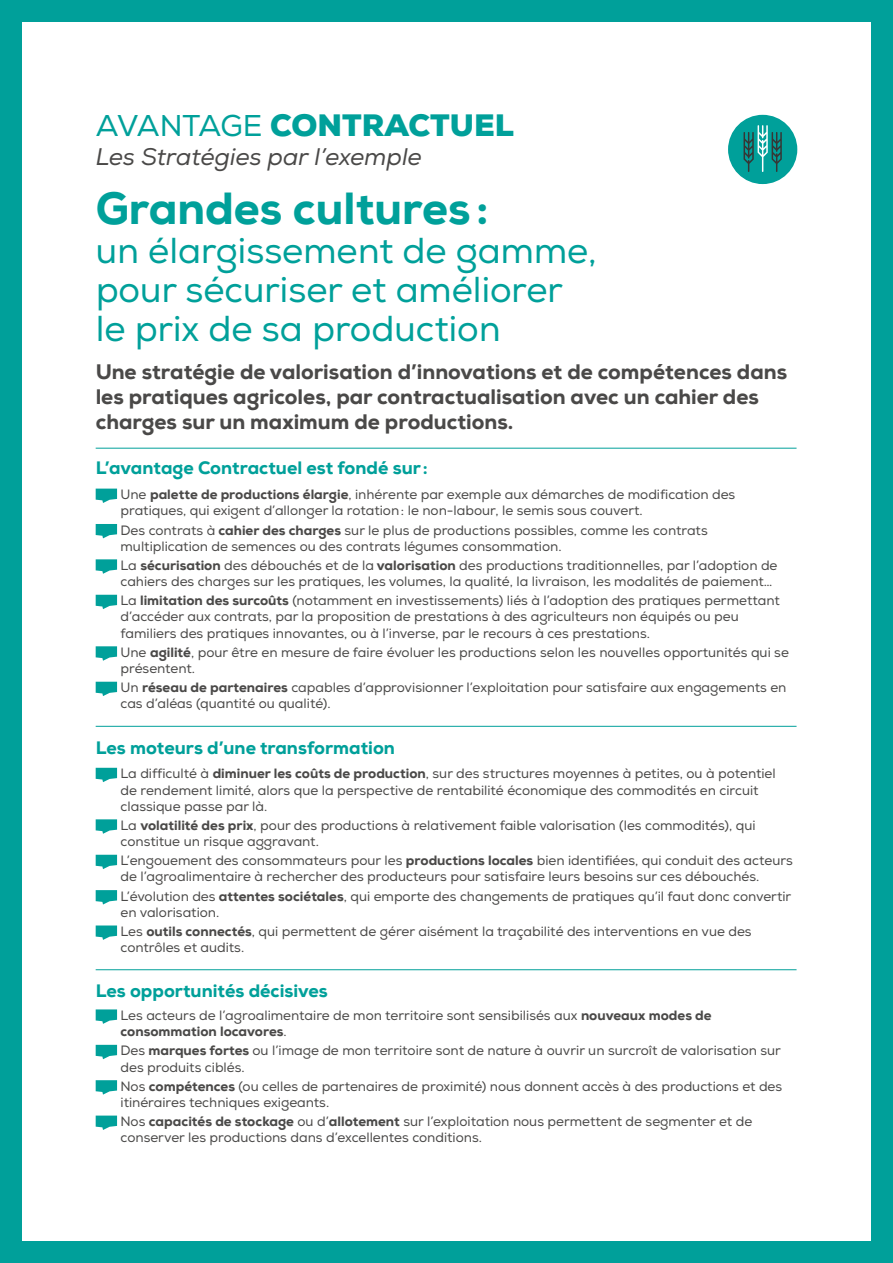
<style>
.page{position:relative;width:893px;height:1263px;background:#fff}
.page>*{position:absolute;margin:0;border:0;box-sizing:border-box;transform-origin:0 0}
.t1{font:800 45px "Nexa";color:#00a09a}
.t2{font:36px/39px "Nexa";color:#00a09a}
.t3{font:900 30px "Nexa";color:#00a09a}
.t4{font:italic 24px "Nexa";color:#4a4948}
.t5{font:800 21px/25.2px "Nexa";color:#4a4948}
.t6{font:800 18px "Nexa";color:#00a09a}
.t7{font:13.5px/16.2px "Nexa";color:#4a4948}
.s1{font-weight:400}
.s2{font-weight:800}
</style>
<div class="page">
<div style="left:872px;top:0;width:21px;height:1263px;background:#00a09a"></div>
<div style="left:0;top:1242px;width:893px;height:21px;background:#00a09a"></div>
<div style="left:0;top:0;width:893px;height:21px;background:#00a09a"></div>
<div style="left:0;top:0;width:21px;height:1263px;background:#00a09a"></div>
<hr style="left:96px;top:448px;width:700px;height:1px;background:#00a09a">
<svg style="left:96px;top:489px;width:21px;height:14px"></svg>
<svg style="left:96px;top:524px;width:21px;height:14px"></svg>
<svg style="left:96px;top:559px;width:21px;height:15px"></svg>
<svg style="left:96px;top:595px;width:21px;height:14px"></svg>
<svg style="left:96px;top:646px;width:21px;height:15px"></svg>
<svg style="left:96px;top:682px;width:21px;height:14px"></svg>
<hr style="left:96px;top:726px;width:700px;height:1px;background:#00a09a">
<svg style="left:96px;top:768px;width:21px;height:14px"></svg>
<svg style="left:96px;top:819px;width:21px;height:15px"></svg>
<svg style="left:96px;top:855px;width:21px;height:14px"></svg>
<svg style="left:96px;top:890px;width:21px;height:14px"></svg>
<svg style="left:96px;top:925px;width:21px;height:15px"></svg>
<hr style="left:96px;top:969px;width:700px;height:1px;background:#00a09a">
<svg style="left:96px;top:1009px;width:21px;height:15px"></svg>
<svg style="left:96px;top:1045px;width:21px;height:14px"></svg>
<svg style="left:96px;top:1080px;width:21px;height:14px"></svg>
<svg style="left:96px;top:1115px;width:21px;height:15px"></svg>
<div style="left:729px;top:116px;width:67px;height:67px;background:#00a09a;border-radius:50%"></div>
<div style="left:728px;top:115px;width:69px;height:69px;border:2px solid #00a09a;border-radius:50%"></div>
<svg style="left:744px;top:125px;width:38px;height:47px"></svg>
<h3 class="t3" style="left:96px;top:105px;width:420px"><span class="s1">AVANTAGE</span> CONTRACTUEL</h3>
<h3 class="t4" style="left:96px;top:141px;width:328px">Les Stratégies par l’exemple</h3>
<h1 class="t1" style="left:96px;top:180px;width:394px">Grandes cultures :</h1>
<h2 class="t2" style="left:96px;top:232px;width:503px">un élargissement de gamme, pour sécuriser et améliorer le prix de sa production</h2>
<h3 class="t5" style="left:96px;top:359px;width:693px">Une stratégie de valorisation d’innovations et de compétences dans les pratiques agricoles, par contractualisation avec un cahier des charges sur un maximum de productions.</h3>
<h3 class="t6" style="left:96px;top:457px;width:334px">L’avantage Contractuel est fondé sur:</h3>
<p class="t7" style="left:121px;top:487px;width:616px">Une <span class="s2">palette de productions élargie</span>, inhérente par exemple aux démarches de modification des pratiques, qui exigent d’allonger la rotation: le non-labour, le semis sous couvert.</p>
<p class="t7" style="left:121px;top:522px;width:589px">Des contrats à <span class="s2">cahier des charges</span> sur le plus de productions possibles, comme les contrats multiplication de semences ou des contrats légumes consommation.</p>
<p class="t7" style="left:121px;top:557px;width:658px">La <span class="s2">sécurisation</span> des débouchés et de la <span class="s2">valorisation</span> des productions traditionnelles, par l’adoption de cahiers des charges sur les pratiques, les volumes, la qualité, la livraison, les modalités de paiement…</p>
<p class="t7" style="left:121px;top:593px;width:661px">La <span class="s2">limitation des surcoûts</span> (notamment en investissements) liés à l’adoption des pratiques permettant d’accéder aux contrats, par la proposition de prestations à des agriculteurs non équipés ou peu familiers des pratiques innovantes, ou à l’inverse, par le recours à ces prestations.</p>
<p class="t7" style="left:121px;top:644px;width:670px">Une <span class="s2">agilité</span>, pour être en mesure de faire évoluer les productions selon les nouvelles opportunités qui se présentent.</p>
<p class="t7" style="left:121px;top:680px;width:667px">Un <span class="s2">réseau de partenaires</span> capables d’approvisionner l’exploitation pour satisfaire aux engagements en cas d’aléas (quantité ou qualité).</p>
<h3 class="t6" style="left:96px;top:736px;width:301px">Les moteurs d’une transformation</h3>
<p class="t7" style="left:121px;top:766px;width:657px">La difficulté à <span class="s2">diminuer les coûts de production</span>, sur des structures moyennes à petites, ou à potentiel de rendement limité, alors que la perspective de rentabilité économique des commodités en circuit classique passe par là.</p>
<p class="t7" style="left:121px;top:817px;width:636px">La <span class="s2">volatilité des prix</span>, pour des productions à relativement faible valorisation (les commodités), qui constitue un risque aggravant.</p>
<p class="t7" style="left:121px;top:853px;width:674px">L’engouement des consommateurs pour les <span class="s2">productions locales</span> bien identifiées, qui conduit des acteurs de l’agroalimentaire à rechercher des producteurs pour satisfaire leurs besoins sur ces débouchés.</p>
<p class="t7" style="left:121px;top:888px;width:672px">L’évolution des <span class="s2">attentes sociétales</span>, qui emporte des changements de pratiques qu’il faut donc convertir en valorisation.</p>
<p class="t7" style="left:121px;top:923px;width:633px">Les <span class="s2">outils connectés</span>, qui permettent de gérer aisément la traçabilité des interventions en vue des contrôles et audits.</p>
<h3 class="t6" style="left:96px;top:980px;width:234px">Les opportunités décisives</h3>
<p class="t7" style="left:121px;top:1007px;width:593px">Les acteurs de l’agroalimentaire de mon territoire sont sensibilisés aux <span class="s2">nouveaux modes de consommation locavores</span>.</p>
<p class="t7" style="left:121px;top:1043px;width:662px">Des <span class="s2">marques fortes</span> ou l’image de mon territoire sont de nature à ouvrir un surcroît de valorisation sur des produits ciblés.</p>
<p class="t7" style="left:121px;top:1078px;width:663px">Nos <span class="s2">compétences</span> (ou celles de partenaires de proximité) nous donnent accès à des productions et des itinéraires techniques exigeants.</p>
<p class="t7" style="left:121px;top:1113px;width:633px">Nos <span class="s2">capacités de stockage</span> ou d’<span class="s2">allotement</span> sur l’exploitation nous permettent de segmenter et de conserver les productions dans d’excellentes conditions.</p>
</div>
